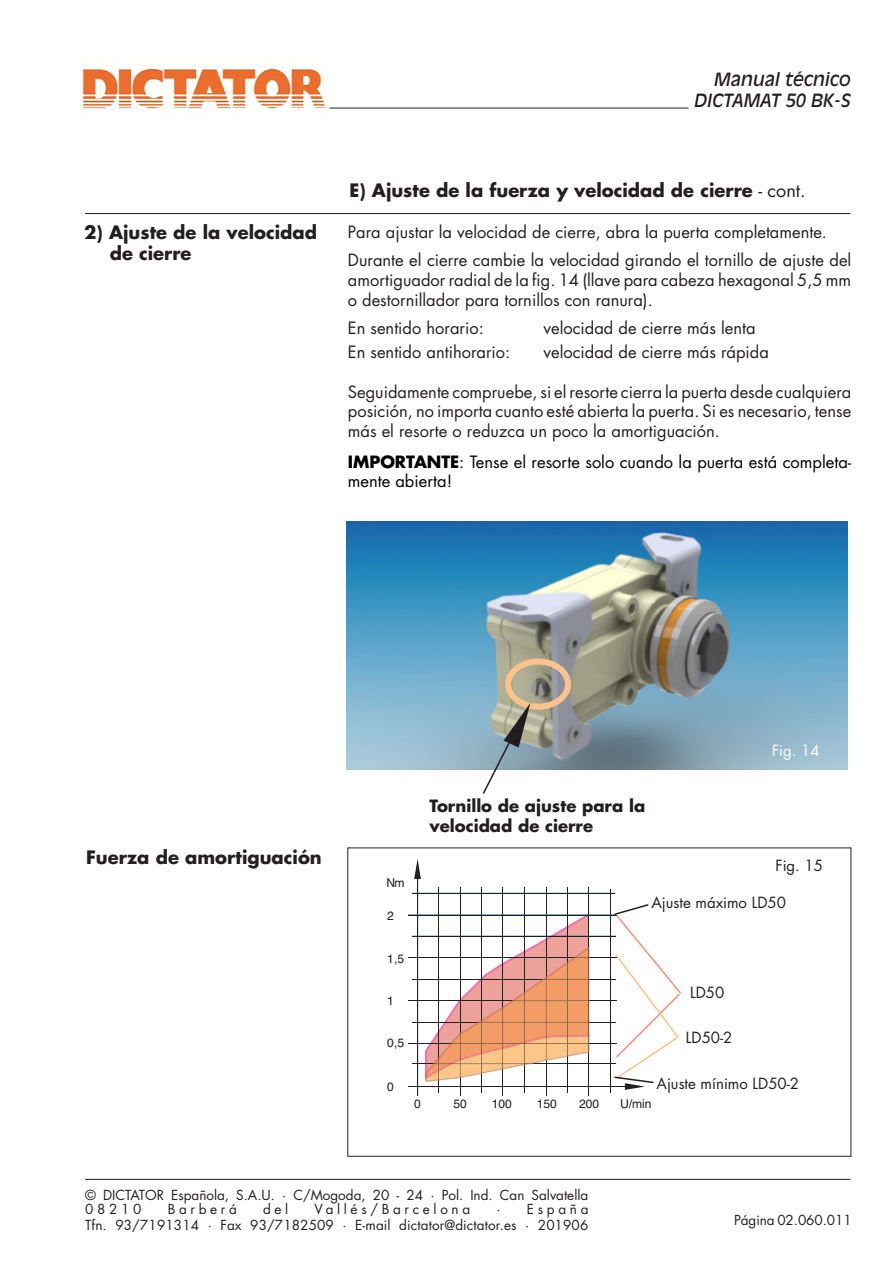
<style>
.page{position:relative;width:893px;height:1263px;background:#fff}
.page>*{position:absolute;margin:0;border:0;box-sizing:border-box;transform-origin:0 0}
.Titel_20{font:700 18px/21.6px "Futura Std";color:#231f20}
.t1{font:italic 18px/21.6px "Antique Olive Std";color:#231f20;text-align:right}
.Titel_12{font:700 18px "Futura Std";color:#231f20}
.t2{font:16.5px/19.8px "Futura Std";color:#231f20;text-align:justify}
.t3{font:16.5px/19.8px "Futura Std";color:#000}
.Titel_20-2{font:700 16.5px/19.8px "Futura Std";color:#231f20}
.Bildunterschrift{font:15px "Futura Std";color:#231f20}
.t4{font:15px "Futura Std";color:#fff}
.t5{font:13.5px/14.2px "Futura Std";letter-spacing:.01em;color:#231f20}
.t6{font:13.5px "Futura Std";letter-spacing:.275em;color:#231f20}
.t7{font:12.15px "Helvetica";color:#231f20}
.s1{font-weight:400}
.s2{font-weight:700}
</style>
<div class="page">
<img style="left:82px;top:65px;width:248px;height:47px">
<hr style="left:85px;top:1179px;width:765px;height:1px;background:#231f20">
<hr style="left:85px;top:213px;width:765px;height:1px;background:#231f20">
<hr style="left:330px;top:108px;width:358px;height:1px;background:#231f20">
<img style="left:346px;top:521px;width:502px;height:249px">
<div style="left:505px;top:659px;width:66px;height:51px;border:6px solid #fcc28c;border-radius:50%"></div>
<div style="left:347px;top:847px;width:504px;height:310px;border:1px solid #231f20"></div>
<svg style="left:481px;top:699px;width:57px;height:95px"></svg>
<hr style="left:408px;top:1086px;width:229px;height:1px;background:#231f20">
<hr style="left:417px;top:864px;width:1px;height:232px;background:#231f20">
<hr style="left:460px;top:887px;width:1px;height:209px;background:#231f20">
<hr style="left:503px;top:887px;width:1px;height:209px;background:#231f20">
<hr style="left:546px;top:887px;width:1px;height:209px;background:#231f20">
<hr style="left:589px;top:887px;width:1px;height:209px;background:#231f20">
<hr style="left:408px;top:1043px;width:208px;height:1px;background:#231f20">
<hr style="left:408px;top:1001px;width:208px;height:1px;background:#231f20">
<hr style="left:408px;top:957px;width:208px;height:1px;background:#231f20">
<hr style="left:408px;top:915px;width:208px;height:1px;background:#231f20">
<hr style="left:438px;top:888px;width:1px;height:205px;background:#231f20">
<hr style="left:482px;top:888px;width:1px;height:205px;background:#231f20">
<hr style="left:524px;top:888px;width:1px;height:205px;background:#231f20">
<hr style="left:567px;top:888px;width:1px;height:205px;background:#231f20">
<hr style="left:610px;top:889px;width:1px;height:204px;background:#231f20">
<hr style="left:413px;top:1064px;width:203px;height:1px;background:#231f20">
<hr style="left:413px;top:1022px;width:203px;height:1px;background:#231f20">
<hr style="left:413px;top:979px;width:203px;height:1px;background:#231f20">
<hr style="left:413px;top:936px;width:203px;height:1px;background:#231f20">
<hr style="left:413px;top:893px;width:202px;height:1px;background:#231f20">
<svg style="left:414px;top:859px;width:7px;height:20px"></svg>
<svg style="left:425px;top:914px;width:165px;height:168px"></svg>
<svg style="left:613px;top:904px;width:68px;height:186px"></svg>
<p class="t1" style="left:694px;top:68px;width:158px">Manual técnico<br>DICTAMAT 50 BK-S</p>
<p class="Titel_20" style="left:350px;top:179px;width:458px">E) Ajuste de la fuerza y velocidad de cierre <span class="s1">- cont.</span></p>
<p class="Titel_20" style="left:110px;top:221px;width:209px;text-indent:-26px">2) Ajuste de la velocidad de cierre</p>
<p class="t2" style="left:348px;top:222px;width:481px">Para ajustar la velocidad de cierre, abra la puerta completamente.</p>
<p class="t2" style="left:348px;top:250px;width:505px">Durante el cierre cambie la velocidad girando el tornillo de ajuste del amortiguador radial de la fig. 14 (llave para cabeza hexagonal 5,5 mm o destornillador para tornillos con ranura).</p>
<p class="t2" style="left:348px;top:318px;width:137px">En sentido horario:</p>
<p class="t2" style="left:543px;top:318px;width:214px">velocidad de cierre más lenta</p>
<p class="t2" style="left:348px;top:342px;width:164px">En sentido antihorario:</p>
<p class="t2" style="left:543px;top:342px;width:227px">velocidad de cierre más rápida</p>
<p class="t2" style="left:348px;top:382px;width:505px">Seguidamente compruebe, si el resorte cierra la puerta desde cualquiera posición, no importa cuanto esté abierta la puerta. Si es necesario, tense más el resorte o reduzca un poco la amortiguación.</p>
<p class="t3" style="left:348px;top:452px;width:505px"><span class="s2">IMPORTANTE</span>: Tense el resorte solo cuando la puerta está completa&shy;mente abierta!</p>
<p class="Titel_12" style="left:86px;top:846px;width:237px">Fuerza de amortiguación</p>
<p class="t4" style="left:772px;top:741px;width:49px">Fig. 14</p>
<p class="t7" style="left:386px;top:875px;width:20px">Nm</p>
<p class="t7" style="left:387px;top:908px;width:8px">2</p>
<p class="Titel_20-2" style="left:429px;top:795px;width:217px">Tornillo de ajuste para la velocidad de cierre</p>
<p class="Bildunterschrift" style="left:775px;top:856px;width:49px">Fig. 15</p>
<p class="Bildunterschrift" style="left:651px;top:893px;width:136px">Ajuste máximo LD50</p>
<p class="t7" style="left:387px;top:951px;width:18px">1,5</p>
<p class="t7" style="left:387px;top:993px;width:8px">1</p>
<p class="t7" style="left:387px;top:1035px;width:18px">0,5</p>
<p class="Bildunterschrift" style="left:690px;top:982px;width:36px">LD50</p>
<p class="Bildunterschrift" style="left:686px;top:1028px;width:48px">LD50-2</p>
<p class="t7" style="left:387px;top:1079px;width:8px">0</p>
<p class="Bildunterschrift" style="left:657px;top:1073px;width:144px">Ajuste mínimo LD50-2</p>
<p class="t7" style="left:414px;top:1096px;width:8px">0</p>
<p class="t7" style="left:453px;top:1096px;width:15px">50</p>
<p class="t7" style="left:492px;top:1096px;width:22px">100</p>
<p class="t7" style="left:537px;top:1096px;width:22px">150</p>
<p class="t7" style="left:579px;top:1096px;width:22px">200</p>
<p class="t7" style="left:620px;top:1096px;width:33px">U/min</p>
<p class="t5" style="left:85px;top:1188px;width:505px">© DICTATOR Española, S.A.U. · C/Mogoda, 20 - 24 · Pol. Ind. Can Salvatella<br>08210</p>
<p class="t6" style="left:168px;top:1200px;width:71px">Barberá</p>
<p class="t5" style="left:263px;top:1202px;width:27px">del</p>
<p class="t6" style="left:315px;top:1200px;width:157px">Vallés/Barcelona</p>
<p class="t5" style="left:85px;top:1201px;width:505px;line-height:16.2px;text-align:right">· España<br>Tfn. 93/7191314 · Fax 93/7182509 · E-mail dictator@dictator.es · 201906</p>
<p class="t5" style="left:734px;top:1213px;width:119px">Página 02.060.011</p>
</div>
